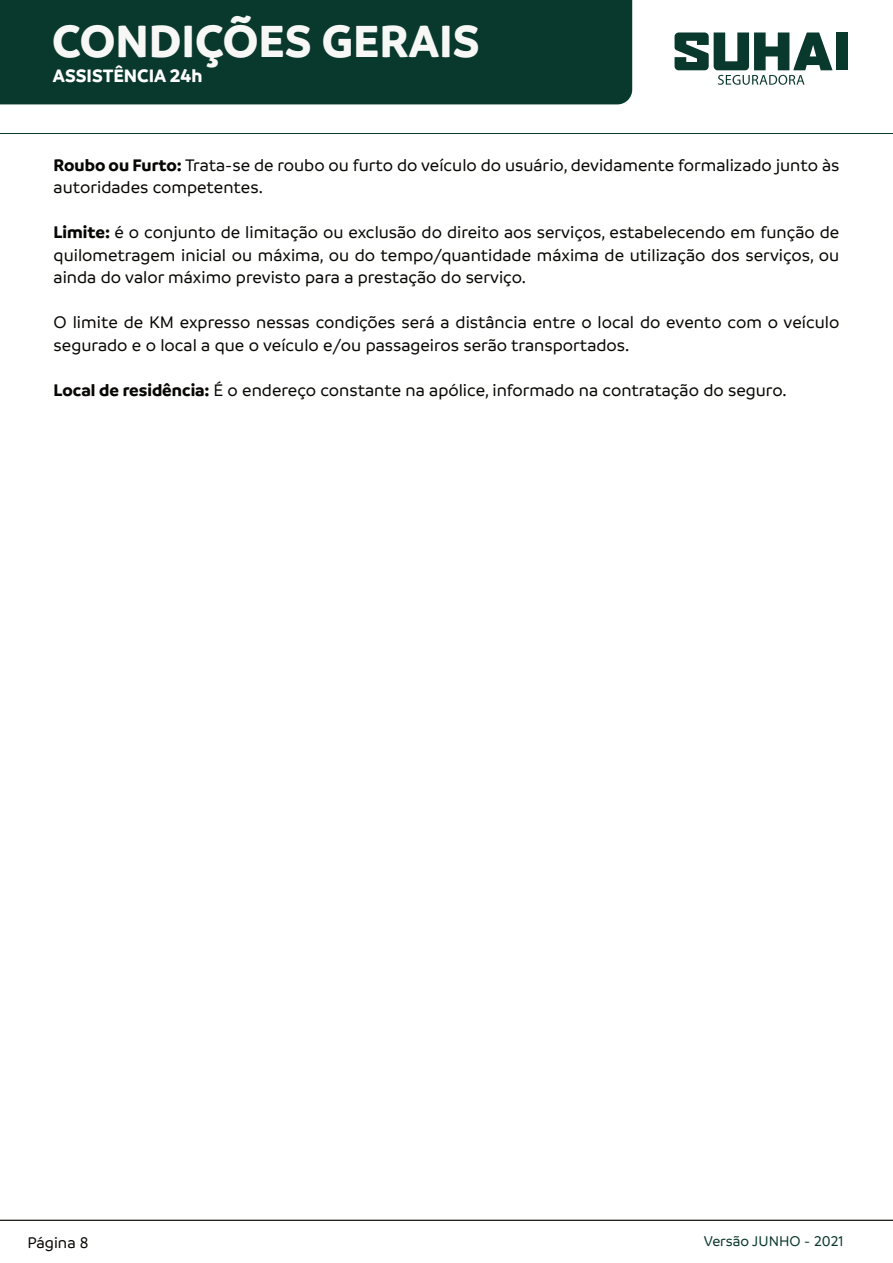
<style>
.page{position:relative;width:893px;height:1263px;background:#fff}
.page>*{position:absolute;margin:0;border:0;box-sizing:border-box;transform-origin:0 0}
.t1{font:700 48.45px "Branding";color:#f7f7f6}
.t2{font:700 19.35px "Branding";color:#fff}
.t3{font:500 18px/22.5px "Branding";color:#080704}
.t4{font:500 16.5px "Branding";color:#080704}
.t5{font:500 15.15px "Branding";color:#09382c}
.s1{font-weight:700}
</style>
<div class="page">
<hr style="left:0;top:1220px;width:893px;height:1px;background:#080704">
<hr style="left:0;top:133px;width:893px;height:1px;background:#09382c">
<div style="left:0;top:0;width:632px;height:104px;background:#09382c"></div>
<div style="left:836px;top:33px;width:12px;height:37px;background:#09382c"></div>
<svg style="left:674px;top:32px;width:158px;height:53px"></svg>
<h1 class="t1" style="left:52px;top:19px;width:429px">CONDIÇÕES GERAIS</h1>
<p class="t2" style="left:53px;top:67px;width:151px">ASSISTÊNCIA 24h</p>
<p class="t3" style="left:54px;top:154px;width:787px"><span class="s1">Roubo ou Furto:</span> Trata-se de roubo ou furto do veículo do usuário, devidamente formalizado junto às autoridades competentes.</p>
<p class="t3" style="left:54px;top:222px;width:787px;text-align:justify"><span class="s1">Limite:</span> é o conjunto de limitação ou exclusão do direito aos serviços, estabelecendo em função de quilometragem inicial ou máxima, ou do tempo/quantidade máxima de utilização dos serviços, ou ainda do valor máximo previsto para a prestação do serviço.</p>
<p class="t3" style="left:54px;top:312px;width:787px">O limite de KM expresso nessas condições será a distância entre o local do evento com o veículo segurado e o local a que o veículo e/ou passageiros serão transportados.</p>
<p class="t3" style="left:54px;top:379px;width:734px"><span class="s1">Local de residência:</span> É o endereço constante na apólice, informado na contratação do seguro.</p>
<p class="t4" style="left:27px;top:1235px;width:63px">Página 8</p>
<p class="t5" style="left:704px;top:1234px;width:141px">Versão JUNHO - 2021</p>
</div>
